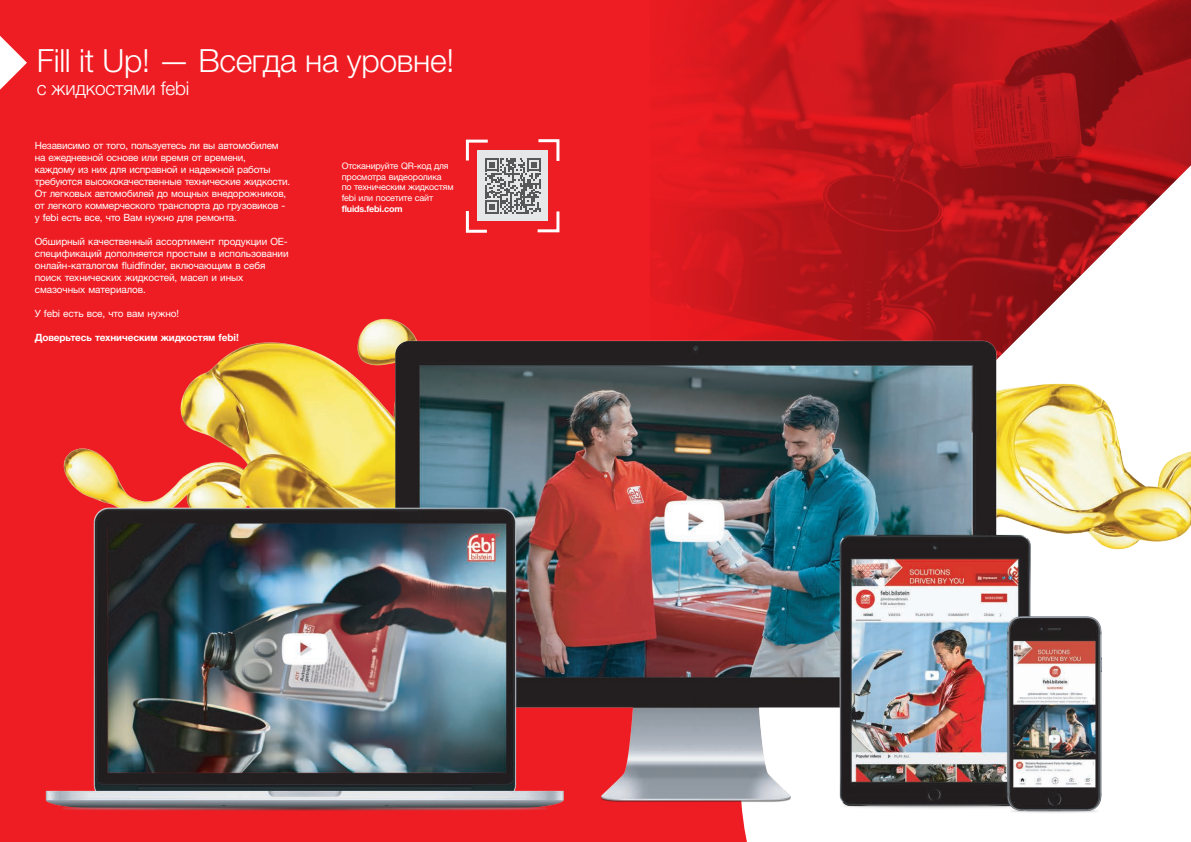
<style>
.page{position:relative;width:1191px;height:842px;background:#fff}
.page>*{position:absolute;margin:0;border:0;box-sizing:border-box;transform-origin:0 0}
.t1{font:300 32px "Helvetica Neue LTW1 G";letter-spacing:-.01em;color:#fff}
.t2{font:300 19px "Helvetica Neue LTW1 G";letter-spacing:-.01em;color:#fff}
._55_10{font:10px/12px "Helvetica Neue LTW1 G";letter-spacing:-.02em;color:#fff}
._55_10-2{font:700 10px "Helvetica Neue LTW1 G";letter-spacing:-.01em;color:#fff}
._55_10-3{font:9px/10.8px "Helvetica Neue LTW1 G";letter-spacing:-.02em;color:#fff}
._55_10-4{font:700 9px "Helvetica Neue LTW1 G";letter-spacing:-.02em;color:#fff}
</style>
<div class="page">
<svg style="left:0;top:0;width:1191px;height:120px;background:#e61b21"></svg>
<svg style="left:694px;top:34px;width:497px;height:86px;background:#b6161b"></svg>
<img style="left:0;top:120px;width:1191px;height:722px">
<img style="left:34px;top:328px;width:1079px;height:514px">
<svg style="left:0;top:36px;width:27px;height:54px"></svg>
<svg style="left:464px;top:138px;width:97px;height:96px;background:#d07b7f"></svg>
<p class="t1" style="left:37px;top:42px;width:419px">Fill it Up! — Всегда на уровне!</p>
<p class="t2" style="left:37px;top:77px;width:154px">с жидкостями febi</p>
<p class="_55_10" style="left:35px;top:139px;width:257px">Независимо от того, пользуетесь ли вы автомобилем на ежедневной основе или время от времени,<br>каждому из них для исправной и надежной работы требуются высококачественные технические жидкости.<br>От легковых автомобилей до мощных внедорожников, от легкого коммерческого транспорта до грузовиков - у febi есть все, что Вам нужно для ремонта.</p>
<p class="_55_10" style="left:35px;top:235px;width:255px">Обширный качественный ассортимент продукции OE&shy;спецификаций дополняется простым в использовании онлайн-каталогом fluidfinder, включающим в себя поиск технических жидкостей, масел и иных смазочных материалов.</p>
<p class="_55_10" style="left:35px;top:307px;width:146px">У febi есть все, что вам нужно!</p>
<p class="_55_10-2" style="left:35px;top:331px;width:205px">Доверьтесь техническим жидкостям febi!</p>
<p class="_55_10-3" style="left:342px;top:160px;width:113px">Отсканируйте QR-код для просмотра видеоролика по техническим жидкостям febi или посетите сайт</p>
<p class="_55_10-4" style="left:342px;top:203px;width:62px">fluids.febi.com</p>
</div>
